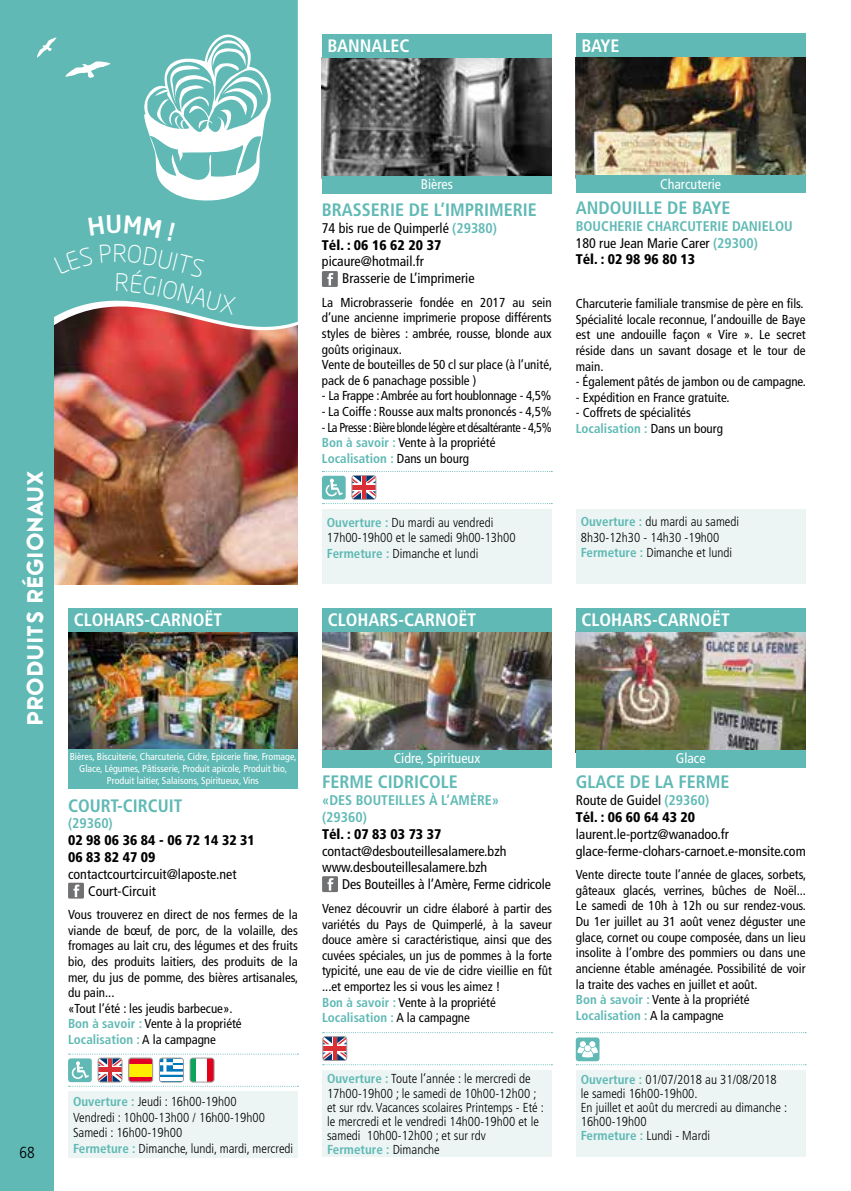
<style>
.page{position:relative;width:851px;height:1191px;background:#fff}
.page>*{position:absolute;margin:0;border:0;box-sizing:border-box;transform-origin:0 0}
.t1{font:900 22px "Zeronero";letter-spacing:.03em;color:#fff}
.t2{font:700 condensed 18px "Frutiger";color:#60b9b5}
.t3{font:700 condensed 18px "Frutiger";color:#fff}
.t4{font:300 condensed 16px "Frutiger";color:#000}
.t5{font:condensed 14px/16.8px "Frutiger";color:#000}
.t6{font:700 condensed 14px/16.8px "Frutiger";color:#60b9b5}
.t7{font:900 condensed 14px/16.8px "Frutiger";color:#000}
.t8{font:condensed 14px "Frutiger";color:#fff}
.t9{font:condensed 13px/15.6px "Frutiger";color:#000}
.t10{font:300 condensed 13px/14px "Frutiger";color:#000}
.t11{font:condensed 13px/15.6px "Frutiger";letter-spacing:-.03em;color:#000;scale:.94 1}
.t12{font:condensed 13px "Frutiger";letter-spacing:-.02em;color:#000}
.t13{font:condensed 10px/12px "Frutiger";color:#fff;text-align:center}
.s1{font-weight:700;color:#60b9b5}
.s2{font-weight:900}
.s3{font-weight:400;color:#000}
.s4{font-weight:900;color:#000}
.s5{font-weight:400}
</style>
<div class="page">
<img style="left:54px;top:352px;width:244px;height:232px">
<svg style="left:54px;top:0;width:244px;height:348px;background:#6ea6a2"></svg>
<svg style="left:65px;top:61px;width:45px;height:17px"></svg>
<div style="left:0;top:0;width:54px;height:1191px;background:#60b9b5"></div>
<img style="left:322px;top:58px;width:229px;height:118px">
<div style="left:322px;top:176px;width:229px;height:18px;background:#60b9b5"></div>
<div style="left:322px;top:34px;width:229px;height:24px;background:#60b9b5"></div>
<div style="left:322px;top:509px;width:229px;height:75px;background:#ecf5f4"></div>
<svg style="left:322px;top:471px;width:230px;height:33px"></svg>
<div style="left:352px;top:475px;width:24px;height:24px;border:1px solid #9c9e9f;border-radius:3px"></div>
<div style="left:322px;top:271px;width:16px;height:16px;background:#707172"></div>
<svg style="left:327px;top:273px;width:6px;height:12px"></svg>
<img style="left:575px;top:57px;width:230px;height:118px">
<div style="left:575px;top:175px;width:230px;height:18px;background:#60b9b5"></div>
<div style="left:575px;top:34px;width:230px;height:23px;background:#60b9b5"></div>
<div style="left:575px;top:509px;width:230px;height:74px;background:#ecf5f4"></div>
<img style="left:68px;top:631px;width:230px;height:118px">
<div style="left:68px;top:749px;width:230px;height:40px;background:#60b9b5"></div>
<div style="left:68px;top:608px;width:230px;height:23px;background:#60b9b5"></div>
<div style="left:68px;top:1091px;width:230px;height:67px;background:#ecf5f4"></div>
<svg style="left:68px;top:1058px;width:24px;height:24px"></svg>
<div style="left:68px;top:882px;width:16px;height:16px;background:#707172"></div>
<svg style="left:73px;top:884px;width:6px;height:13px"></svg>
<svg style="left:69px;top:1053px;width:229px;height:33px"></svg>
<div style="left:159px;top:1058px;width:24px;height:24px;border:1px solid #9c9e9f;border-radius:3px"></div>
<div style="left:190px;top:1058px;width:7px;height:24px;background:#0aa459"></div>
<div style="left:197px;top:1058px;width:10px;height:24px;background:#fff"></div>
<div style="left:207px;top:1058px;width:7px;height:24px;background:#e2001a"></div>
<div style="left:190px;top:1058px;width:24px;height:24px;border:1px solid #9c9e9f;border-radius:3px"></div>
<img style="left:322px;top:631px;width:230px;height:118px">
<div style="left:322px;top:749px;width:230px;height:18px;background:#60b9b5"></div>
<div style="left:322px;top:608px;width:230px;height:23px;background:#60b9b5"></div>
<div style="left:322px;top:1070px;width:230px;height:87px;background:#ecf5f4"></div>
<svg style="left:322px;top:1032px;width:230px;height:33px"></svg>
<div style="left:323px;top:1036px;width:24px;height:24px;border:1px solid #9c9e9f;border-radius:3px"></div>
<div style="left:322px;top:876px;width:16px;height:16px;background:#707172"></div>
<svg style="left:327px;top:878px;width:6px;height:12px"></svg>
<img style="left:575px;top:631px;width:230px;height:118px">
<div style="left:575px;top:749px;width:230px;height:18px;background:#60b9b5"></div>
<div style="left:575px;top:608px;width:230px;height:23px;background:#60b9b5"></div>
<div style="left:575px;top:1070px;width:230px;height:87px;background:#ecf5f4"></div>
<svg style="left:576px;top:1032px;width:230px;height:1px"></svg>
<svg style="left:576px;top:1064px;width:230px;height:1px"></svg>
<svg style="left:37px;top:37px;width:19px;height:21px"></svg>
<svg style="left:140px;top:27px;width:135px;height:175px"></svg>
<div style="left:575px;top:1037px;width:24px;height:24px;background:#60b9b5;border-radius:3px"></div>
<svg style="left:577px;top:1041px;width:20px;height:16px"></svg>
<div style="left:54px;top:215px;width:182px;height:99px;background:#60b9b5"></div>
<h2 class="t3" style="left:327px;top:35px;width:83px">BANNALEC</h2>
<h2 class="t3" style="left:581px;top:35px;width:40px">BAYE</h2>
<h1 class="t1" style="left:22px;top:724px;width:256px;rotate:-90deg">PRODUITS RÉGIONAUX</h1>
<p class="t4" style="left:20px;top:1143px;width:17px">68</p>
<h2 class="t3" style="left:74px;top:609px;width:150px">CLOHARS-CARNOËT</h2>
<p class="t8" style="left:420px;top:176px;width:34px">Bières</p>
<h2 class="t2" style="left:322px;top:199px;width:216px">BRASSERIE DE L’IMPRIMERIE</h2>
<p class="t5" style="left:322px;top:220px;width:176px">74 bis rue de Quimperlé <span class="s1">(29380)<br></span><span class="s2">Tél. : 06 16 62 20 37</span></p>
<p class="t5" style="left:342px;top:253px;width:134px;text-indent:-20px">picaure@hotmail.fr<br>Brasserie de L’imprimerie</p>
<p class="t9" style="left:322px;top:295px;width:232px">La Microbrasserie fondée en 2017 au sein d’une ancienne imprimerie propose différents styles de bières : ambrée, rousse, blonde aux goûts originaux.<br>Vente de bouteilles de 50 cl sur place (à l’unité, pack de 6 panachage possible )</p>
<p class="t12" style="left:322px;top:388px;width:231px">- La Frappe : Ambrée au fort houblonnage - 4,5%</p>
<p class="t9" style="left:322px;top:404px;width:231px">- La Coiffe : Rousse aux malts prononcés - 4,5%</p>
<p class="t11" style="left:322px;top:419px;width:246px">- La Presse : Bière blonde légère et désaltérante - 4,5%<br><span class="s1">Bon à savoir :</span> Vente à la propriété<br><span class="s1">Localisation :</span> Dans un bourg</p>
<p class="t10" style="left:327px;top:514px;width:190px;line-height:15.6px"><span class="s1">Ouverture :</span> Du mardi au vendredi<br>17h00-19h00 et le samedi 9h00-13h00<br><span class="s1">Fermeture :</span> Dimanche et lundi</p>
<h2 class="t3" style="left:328px;top:609px;width:150px">CLOHARS-CARNOËT</h2>
<p class="t8" style="left:660px;top:176px;width:62px">Charcuterie</p>
<h2 class="t2" style="left:575px;top:197px;width:156px">ANDOUILLE DE BAYE</h2>
<p class="t6" style="left:575px;top:218px;width:218px">BOUCHERIE CHARCUTERIE DANIELOU<br><span class="s3">180 rue Jean Marie Carer</span> (29300)<br><span class="s4">Tél. : 02 98 96 80 13</span></p>
<p class="t9" style="left:575px;top:296px;width:231px">Charcuterie familiale transmise de père en fils.<br>Spécialité locale reconnue, l’andouille de Baye est une andouille façon « Vire ». Le secret réside dans un savant dosage et le tour de main.</p>
<p class="t9" style="left:575px;top:374px;width:232px">- Également pâtés de jambon ou de campagne.</p>
<p class="t9" style="left:575px;top:389px;width:155px">- Expédition en France gratuite.</p>
<p class="t9" style="left:575px;top:405px;width:149px">- Coffrets de spécialités<br><span class="s1">Localisation :</span> Dans un bourg</p>
<p class="t10" style="left:580px;top:514px;width:160px;line-height:15.6px"><span class="s1">Ouverture :</span> du mardi au samedi<br>8h30-12h30 - 14h30 -19h00<br><span class="s1">Fermeture :</span> Dimanche et lundi</p>
<h2 class="t3" style="left:581px;top:609px;width:150px">CLOHARS-CARNOËT</h2>
<p class="t13" style="left:70px;top:751px;width:228px">Bières, Biscuiterie, Charcuterie, Cidre, Epicerie fine, Fromage,<br>Glace, Légumes, Pâtisserie, Produit apicole, Produit bio,<br>Produit laitier, Salaisons, Spiritueux, Vins</p>
<h2 class="t2" style="left:68px;top:794px;width:116px">COURT-CIRCUIT</h2>
<p class="t6" style="left:68px;top:815px;width:46px">(29360)</p>
<p class="t7" style="left:68px;top:832px;width:188px">02 98 06 36 84 - 06 72 14 32 31<br>06 83 82 47 09</p>
<p class="t5" style="left:88px;top:865px;width:150px;text-indent:-20px">contactcourtcircuit@laposte.net<br>Court-Circuit</p>
<p class="t9" style="left:68px;top:907px;width:232px">Vous trouverez en direct de nos fermes de la viande de bœuf, de porc, de la volaille, des fromages au lait cru, des légumes et des fruits bio, des produits laitiers, des produits de la mer, du jus de pomme, des bières artisanales, du pain...<br>«Tout l’été : les jeudis barbecue».<br><span class="s1">Bon à savoir :</span> Vente à la propriété <span class="s1">Localisation :</span> A la campagne</p>
<p class="t10" style="left:73px;top:1094px;width:222px;line-height:15.6px"><span class="s1">Ouverture :</span> Jeudi : 16h00-19h00<br>Vendredi : 10h00-13h00 / 16h00-19h00<br>Samedi : 16h00-19h00<br><span class="s1">Fermeture :</span> Dimanche, lundi, mardi, mercredi</p>
<p class="t8" style="left:393px;top:750px;width:88px">Cidre, Spiritueux</p>
<h2 class="t2" style="left:322px;top:771px;width:137px">FERME CIDRICOLE</h2>
<p class="t6" style="left:322px;top:792px;width:178px">«DES BOUTEILLES À L’AMÈRE» (29360)</p>
<p class="t7" style="left:322px;top:825px;width:121px">Tél. : 07 83 03 73 37</p>
<p class="t5" style="left:322px;top:842px;width:186px">contact@desbouteillesalamere.bzh www.desbouteillesalamere.bzh</p>
<p class="t5" style="left:342px;top:876px;width:210px">Des Bouteilles à l’Amère, Ferme cidricole</p>
<p class="t9" style="left:322px;top:900px;width:231px">Venez découvrir un cidre élaboré à partir des variétés du Pays de Quimperlé, à la saveur douce amère si caractéristique, ainsi que des cuvées spéciales, un jus de pommes à la forte typicité, une eau de vie de cidre vieillie en fût ...et emportez les si vous les aimez !<br><span class="s1">Bon à savoir :</span> Vente à la propriété <span class="s1">Localisation :</span> A la campagne</p>
<p class="t10" style="left:327px;top:1072px;width:218px"><span class="s1">Ouverture :</span> Toute l’année : le mercredi de 17h00-19h00 ; le samedi de 10h00-12h00 ; et sur rdv. Vacances scolaires Printemps - Eté : le mercredi et le vendredi 14h00-19h00 et le samedi 10h00-12h00 ; et sur rdv <span class="s1">Fermeture :</span> Dimanche</p>
<p class="t8" style="left:675px;top:750px;width:31px">Glace</p>
<h2 class="t2" style="left:575px;top:771px;width:155px">GLACE DE LA FERME</h2>
<p class="t7" style="left:575px;top:792px;width:135px"><span class="s5">Route de Guidel</span> <span class="s1">(29360)<br></span>Tél. : 06 60 64 43 20</p>
<p class="t5" style="left:575px;top:825px;width:231px">laurent.le-portz@wanadoo.fr glace-ferme-clohars-carnoet.e-monsite.com</p>
<p class="t9" style="left:575px;top:867px;width:232px">Vente directe toute l’année de glaces, sorbets, gâteaux glacés, verrines, bûches de Noël...<br>Le samedi de 10h à 12h ou sur rendez-vous.<br>Du 1er juillet au 31 août venez déguster une glace, cornet ou coupe composée, dans un lieu insolite à l’ombre des pommiers ou dans une ancienne étable aménagée. Possibilité de voir la traite des vaches en juillet et août.<br><span class="s1">Bon à savoir :</span> Vente à la propriété <span class="s1">Localisation :</span> A la campagne</p>
<p class="t10" style="left:580px;top:1072px;width:208px"><span class="s1">Ouverture :</span> 01/07/2018 au 31/08/2018 le samedi 16h00-19h00.<br>En juillet et août du mercredi au dimanche :<br>16h00-19h00<br><span class="s1">Fermeture :</span> Lundi - Mardi</p>
</div>
